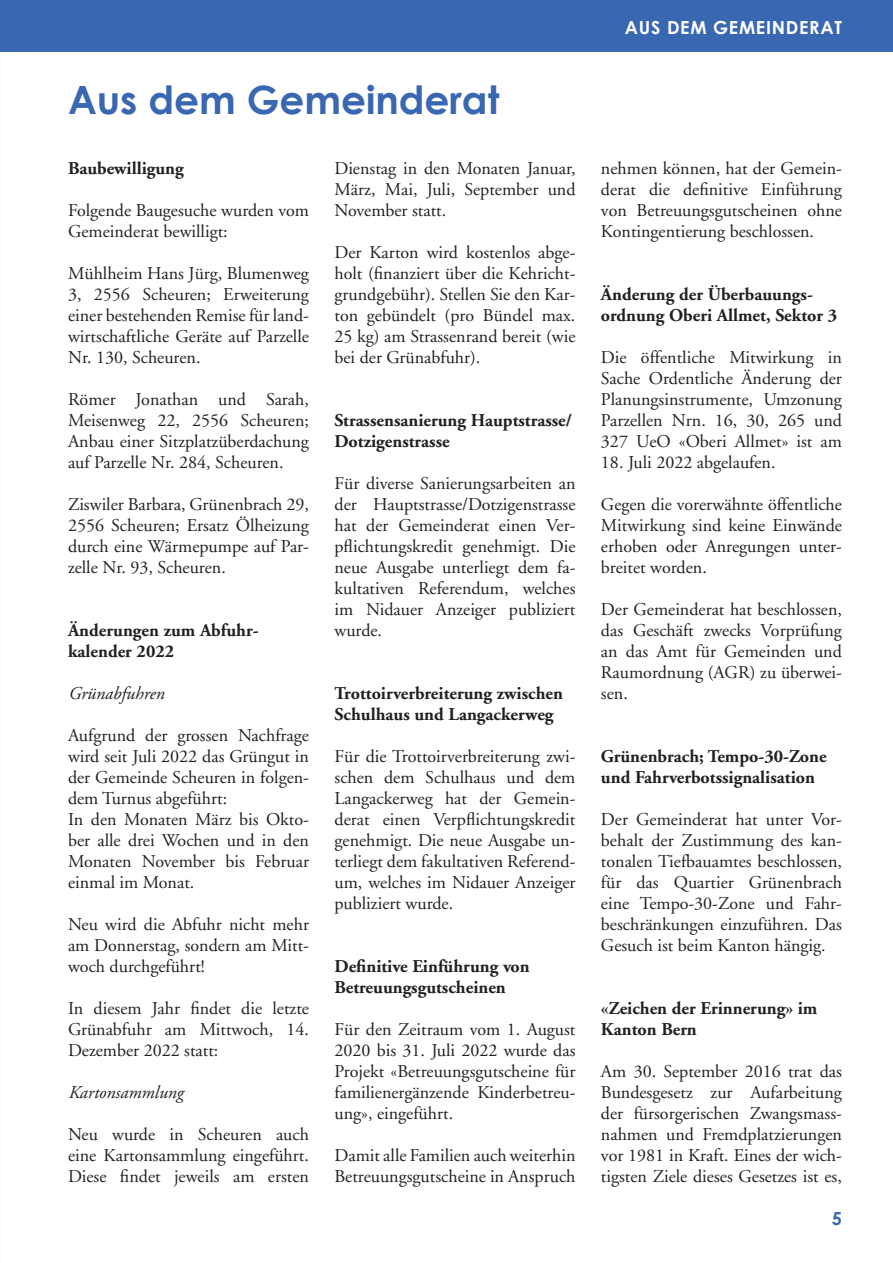
<style>
.page{position:relative;width:893px;height:1263px;background:#fff}
.page>*{position:absolute;margin:0;border:0;box-sizing:border-box;transform-origin:0 0}
.t1{font:700 39px "Century Gothic";color:#3967b2}
.t2{font:18px/21px "Adobe Garamond";color:#231f20;text-align:justify}
.t3{font:700 18px/21px "Adobe Garamond";color:#231f20}
.t4{font:italic 18px "Adobe Garamond";color:#231f20}
.t5{font:700 18px "Century Gothic";letter-spacing:.04em;color:#fff}
.t6{font:700 18px "Century Gothic";color:#3967b2}
</style>
<div class="page">
<div style="left:0;top:0;width:893px;height:51px;background:#3967b2"></div>
<h1 class="t1" style="left:68px;top:76px;width:433px">Aus dem Gemeinderat</h1>
<p class="t3" style="left:68px;top:158px;width:117px">Baubewilligung</p>
<p class="t2" style="left:68px;top:200px;width:242px">Folgende Baugesuche wurden vom<br>Gemeinderat bewilligt:</p>
<p class="t2" style="left:68px;top:263px;width:242px">Mühlheim Hans Jürg, Blumenweg 3, 2556 Scheuren; Erweiterung einer bestehenden Remise für land&shy;wirtschaftliche Geräte auf Parzelle Nr. 130, Scheuren.</p>
<p class="t2" style="left:68px;top:389px;width:242px">Römer Jonathan und Sarah, Meisenweg 22, 2556 Scheuren; Anbau einer Sitzplatzüberdachung auf Parzelle Nr. 284, Scheuren.</p>
<p class="t2" style="left:68px;top:494px;width:242px">Ziswiler Barbara, Grünenbrach 29, 2556 Scheuren; Ersatz Ölheizung durch eine Wärmepumpe auf Par&shy;zelle Nr. 93, Scheuren.</p>
<p class="t3" style="left:68px;top:620px;width:192px">Änderungen zum Abfuhr&shy;kalender 2022</p>
<p class="t4" style="left:68px;top:683px;width:97px">Grünabfuhren</p>
<p class="t2" style="left:68px;top:725px;width:242px;text-align:left">Aufgrund der grossen Nachfrage wird seit Juli 2022 das Grüngut in der Gemeinde Scheuren in folgen&shy;dem Turnus abgeführt:<br>In den Monaten März bis Okto&shy;ber alle drei Wochen und in den<br>Monaten November bis Februar einmal im Monat.</p>
<p class="t2" style="left:68px;top:914px;width:242px">Neu wird die Abfuhr nicht mehr am Donnerstag, sondern am Mitt&shy;woch durchgeführt!</p>
<p class="t2" style="left:68px;top:998px;width:242px">In diesem Jahr findet die letzte Grünabfuhr am Mittwoch, 14.<br>Dezember 2022 statt:</p>
<p class="t4" style="left:68px;top:1082px;width:117px">Kartonsammlung</p>
<p class="t2" style="left:68px;top:1124px;width:242px">Neu wurde in Scheuren auch eine Kartonsammlung eingeführt.<br>Diese findet jeweils am ersten</p>
<p class="t2" style="left:334px;top:158px;width:242px">Dienstag in den Monaten Januar, März, Mai, Juli, September und November statt.</p>
<p class="t2" style="left:334px;top:242px;width:242px">Der Karton wird kostenlos abge&shy;holt (finanziert über die Kehricht&shy;grundgebühr). Stellen Sie den Kar&shy;ton gebündelt (pro Bündel max.<br>25 kg) am Strassenrand bereit (wie bei der Grünabfuhr).</p>
<p class="t3" style="left:334px;top:410px;width:239px">Strassensanierung Hauptstrasse/<br>Dotzigenstrasse</p>
<p class="t2" style="left:334px;top:473px;width:242px">Für diverse Sanierungsarbeiten an der Hauptstrasse/Dotzigenstrasse hat der Gemeinderat einen Ver&shy;pflichtungskredit genehmigt. Die neue Ausgabe unterliegt dem fa&shy;kultativen Referendum, welches im Nidauer Anzeiger publiziert wurde.</p>
<p class="t3" style="left:334px;top:683px;width:230px">Trottoirverbreiterung zwischen<br>Schulhaus und Langackerweg</p>
<p class="t2" style="left:334px;top:746px;width:242px">Für die Trottoirverbreiterung zwi&shy;schen dem Schulhaus und dem Langackerweg hat der Gemein&shy;derat einen Verpflichtungskredit genehmigt. Die neue Ausgabe un&shy;terliegt dem fakultativen Referend&shy;um, welches im Nidauer Anzeiger publiziert wurde.</p>
<p class="t3" style="left:334px;top:956px;width:197px">Definitive Einführung von<br>Betreuungsgutscheinen</p>
<p class="t2" style="left:334px;top:1019px;width:242px">Für den Zeitraum vom 1. August 2020 bis 31. Juli 2022 wurde das Projekt «Betreuungsgutscheine für familienergänzende Kinderbetreu&shy;ung», eingeführt.</p>
<p class="t2" style="left:334px;top:1145px;width:242px">Damit alle Familien auch weiterhin<br>Betreuungsgutscheine in Anspruch</p>
<p class="t5" style="left:625px;top:16px;width:219px">AUS DEM GEMEINDERAT</p>
<p class="t2" style="left:601px;top:158px;width:242px">nehmen können, hat der Gemein&shy;derat die definitive Einführung von Betreuungsgutscheinen ohne Kontingentierung beschlossen.</p>
<p class="t3" style="left:601px;top:284px;width:238px">Änderung der Überbauungs&shy;ordnung Oberi Allmet, Sektor 3</p>
<p class="t2" style="left:601px;top:347px;width:242px">Die öffentliche Mitwirkung in Sache Ordentliche Änderung der Planungsinstrumente, Umzonung Parzellen Nrn. 16, 30, 265 und 327 UeO «Oberi Allmet» ist am</p>
<p class="t2" style="left:601px;top:452px;width:176px">18. Juli 2022 abgelaufen.</p>
<p class="t2" style="left:601px;top:494px;width:242px">Gegen die vorerwähnte öffentliche Mitwirkung sind keine Einwände erhoben oder Anregungen unter&shy;breitet worden.</p>
<p class="t2" style="left:601px;top:599px;width:242px">Der Gemeinderat hat beschlossen, das Geschäft zwecks Vorprüfung an das Amt für Gemeinden und Raumordnung (AGR) zu überwei&shy;sen.</p>
<p class="t3" style="left:601px;top:746px;width:227px">Grünenbrach; Tempo-30-Zone und Fahrverbotssignalisation</p>
<p class="t2" style="left:601px;top:809px;width:242px">Der Gemeinderat hat unter Vor&shy;behalt der Zustimmung des kan&shy;tonalen Tiefbauamtes beschlossen, für das Quartier Grünenbrach eine Tempo-30-Zone und Fahr&shy;beschränkungen einzuführen. Das Gesuch ist beim Kanton hängig.</p>
<p class="t3" style="left:601px;top:998px;width:218px">«Zeichen der Erinnerung» im<br>Kanton Bern</p>
<p class="t2" style="left:601px;top:1061px;width:242px">Am 30. September 2016 trat das Bundesgesetz zur Aufarbeitung der fürsorgerischen Zwangsmass&shy;nahmen und Fremdplatzierungen vor 1981 in Kraft. Eines der wich&shy;tigsten Ziele dieses Gesetzes ist es,</p>
<p class="t6" style="left:832px;top:1207px;width:12px">5</p>
</div>
